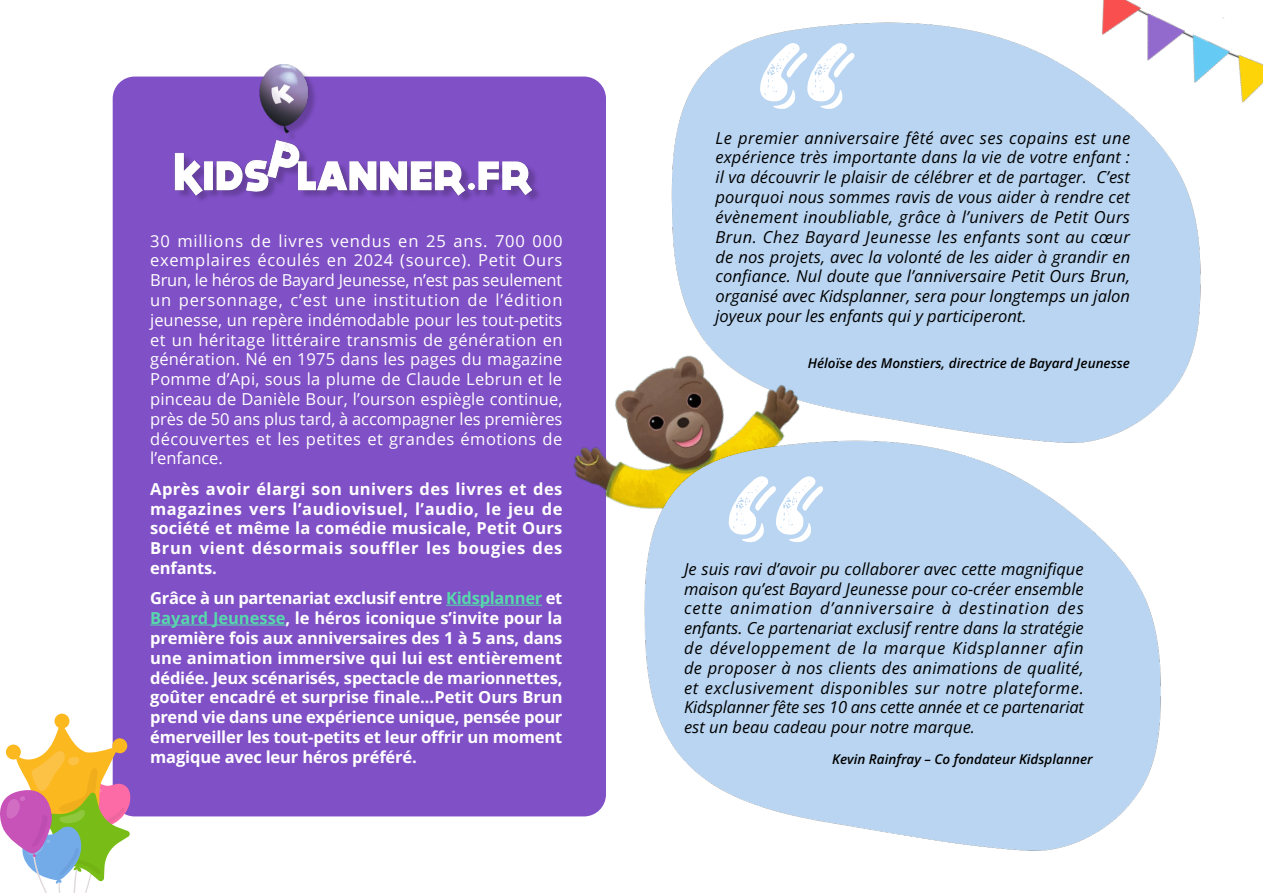
<style>
.page{position:relative;width:1263px;height:893px;background:#fff}
.page>*{position:absolute;margin:0;border:0;box-sizing:border-box;transform-origin:0 0}
.Pages_-_Citations{font:italic 16.5px/19.8px "Open Sans";color:#000;text-align:justify}
.Pages_-_Paragraphe{font:700 16.5px/19.8px "Open Sans";letter-spacing:-.01em;color:#fff;text-align:justify}
.Pages_-_Paragraphe-2{font:16.5px/19.8px "Open Sans";letter-spacing:.03em;color:#fff;text-align:justify}
.Pages_-_Paragraphe-3{font:italic 600 13.5px "Open Sans";color:#000}
.s1{color:#57d8ac}
</style>
<div class="page">
<div style="left:113px;top:77px;width:493px;height:739px;background:#8050c6;border-radius:22px"></div>
<hr style="left:446px;top:605px;width:96px;height:1px;background:#57d8ac">
<hr style="left:150px;top:625px;width:136px;height:1px;background:#57d8ac">
<svg style="left:760px;top:43px;width:94px;height:66px"></svg>
<div style="left:177px;top:66px;width:365px;height:139px;background:#8050c6"></div>
<img style="left:173px;top:64px;width:361px;height:132px">
<img style="left:573px;top:277px;width:282px;height:231px">
<img style="left:639px;top:429px;width:522px;height:422px">
<svg style="left:729px;top:476px;width:94px;height:66px"></svg>
<img style="left:1071px;top:0;width:192px;height:119px">
<div style="left:54px;top:713px;width:16px;height:16px;background:#fcb81f;border-radius:50%"></div>
<svg style="left:0;top:725px;width:131px;height:168px"></svg>
<p class="Pages_-_Paragraphe-2" style="left:150px;top:230px;width:414px">30 millions de livres vendus en 25 ans. 700 000 exemplaires écoulés en 2024 (source). Petit Ours Brun, le héros de Bayard Jeunesse, n’est pas seulement un personnage, c’est une institution de l’édition jeunesse, un repère indémodable pour les tout-petits et un héritage littéraire transmis de génération en génération. Né en 1975 dans les pages du magazine Pomme d’Api, sous la plume de Claude Lebrun et le pinceau de Danièle Bour, l’ourson espiègle continue, près de 50 ans plus tard, à accompagner les premières découvertes et les petites et grandes émotions de l’enfance.</p>
<p class="Pages_-_Paragraphe" style="left:150px;top:478px;width:414px">Après avoir élargi son univers des livres et des magazines vers l’audiovisuel, l’audio, le jeu de société et même la comédie musicale, Petit Ours Brun vient désormais souffler les bougies des enfants.</p>
<p class="Pages_-_Paragraphe" style="left:150px;top:588px;width:414px">Grâce à un partenariat exclusif entre <span class="s1">Kidsplanner</span> et <span class="s1">Bayard Jeunesse</span>, le héros iconique s’invite pour la première fois aux anniversaires des 1 à 5 ans, dans une animation immersive qui lui est entièrement dédiée. Jeux scénarisés, spectacle de marionnettes, goûter encadré et surprise finale…Petit Ours Brun prend vie dans une expérience unique, pensée pour émerveiller les tout-petits et leur offrir un moment magique avec leur héros préféré.</p>
<p class="Pages_-_Citations" style="left:715px;top:127px;width:416px">Le premier anniversaire fêté avec ses copains est une expérience très importante dans la vie de votre enfant : il va découvrir le plaisir de célébrer et de partager. C’est pourquoi nous sommes ravis de vous aider à rendre cet évènement inoubliable, grâce à l’univers de Petit Ours Brun. Chez Bayard Jeunesse les enfants sont au cœur de nos projets, avec la volonté de les aider à grandir en confiance. Nul doute que l’anniversaire Petit Ours Brun, organisé avec Kidsplanner, sera pour longtemps un jalon joyeux pour les enfants qui y participeront.</p>
<p class="Pages_-_Paragraphe-3" style="left:808px;top:354px;width:324px">Héloïse des Monstiers, directrice de Bayard Jeunesse</p>
<p class="Pages_-_Citations" style="left:684px;top:558px;width:401px">Je suis ravi d’avoir pu collaborer avec cette magnifique maison qu’est Bayard Jeunesse pour co-créer ensemble cette animation d’anniversaire à destination des enfants. Ce partenariat exclusif rentre dans la stratégie de développement de la marque Kidsplanner afin de proposer à nos clients des animations de qualité, et exclusivement disponibles sur notre plateforme.<br>Kidsplanner fête ses 10 ans cette année et ce partenariat est un beau cadeau pour notre marque.</p>
<p class="Pages_-_Paragraphe-3" style="left:832px;top:750px;width:262px">Kevin Rainfray – Co fondateur Kidsplanner</p>
</div>
